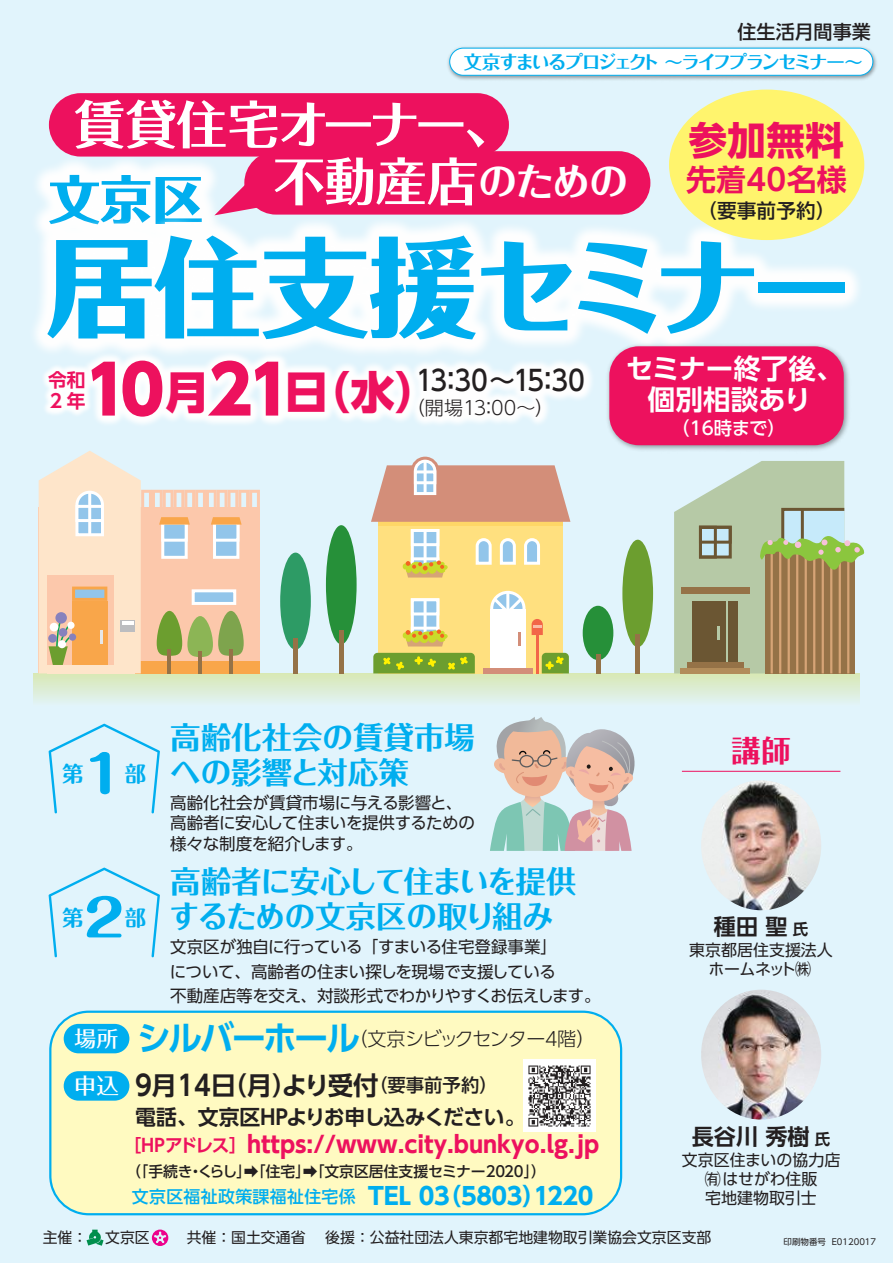
<style>
.page{position:relative;width:893px;height:1263px;background:#e1f4fc}
.page>*{position:absolute;margin:0;border:0;box-sizing:border-box;transform-origin:0 0}
.t1{font:800 107.25px "Folk Pro";letter-spacing:-.04em;color:#00aeef}
.t2{font:800 51.45px "Folk Pro";color:#00aeef}
.t3{font:700 51.3px/57px "Folk Pro";color:#fff}
.t4{font:800 50.85px "Maru Fo Pro";color:#00aeef}
.t5{font:700 38.55px "UD Shin Go Pro";color:#ed115e}
.t6{font:700 30.45px/35px "Folk Pro";letter-spacing:-.04em;color:#00aeef}
.t7{font:700 30.45px/35px "Folk Pro";color:#00aeef}
.t8{font:700 30px "UD Shin Go Pro De";letter-spacing:.01em;color:#ed115e}
.t9{font:700 29.85px "Folk Pro";color:#ed115e}
.t10{font:500 28.05px "UD Shin Go Pro";letter-spacing:-.05em;color:#231f20;scale:.91 1}
.t11{font:700 27.6px/31.2px "UD Shin Go Pro De";color:#fff;text-align:center}
.t12{font:700 25.5px "UD Shin Go Pro De";color:#231f20}
.t13{font:700 23.7px "UD Shin Go Pro";letter-spacing:-.355em;color:#00aeef}
.t14{font:700 22.65px "UD Shin Go Pro";color:#ed115e}
.t15{font:700 22.05px "UD Shin Go Pro De";color:#231f20}
.t16{font:500 21.9px "Folk Pro";color:#fff}
.t17{font:700 21.6px "Maru Fo Pro";color:#00aeef}
.t18{font:700 20.85px "UD Shin Go Pro De";letter-spacing:-.06em;color:#231f20}
.t19{font:500 19.65px "UD Shin Go Pro";letter-spacing:.01em;color:#231f20}
.t20{font:300 19.05px "UD Shin Go Pro";letter-spacing:-.09em;color:#231f20}
.t21{font:300 19.05px "UD Shin Go Pro";letter-spacing:-.065em;color:#231f20}
.t22{font:500 19.05px "UD Shin Go Pro";color:#231f20}
.t23{font:700 18.6px/20.7px "UD Shin Go Pro De";color:#ed115e}
.t24{font:500 18.45px "UD Shin Go Pro";letter-spacing:-.015em;color:#fff}
.t25{font:700 18.3px "Folk Pro";letter-spacing:-.115em;color:#00aeef}
.t26{font:16.5px/20.2px "UD Shin Go Pro";letter-spacing:-.02em;color:#231f20}
.t27{font:15.9px/19.2px "UD Shin Go Pro";color:#231f20;text-align:center}
.t28{font:14.85px "UD Shin Go Pro";color:#231f20}
.t29{font:500 14.85px "UD Shin Go Pro";color:#231f20}
.t30{font:8.55px "UD Shin Go Pro";color:#231f20}
.s1{font-size:38.4px}
.s2{font-weight:800;font-size:66.75px;color:#ed115e}
.s3{font-weight:800;font-size:44.55px;color:#ed115e}
.s4{font-size:15.45px}
.s5{font-family:"Folk Pro";font-weight:500;font-size:21.9px;color:#fff}
.s6{font-family:"UD Shin Go Pro De";font-weight:700;font-size:34.35px;color:#00aeef}
.s7{font-size:28.05px}
.s8{font-family:"UD Shin Go Pro";font-weight:500;font-size:18.45px}
.s9{font-family:"UD Shin Go Pro De";font-size:17.85px}
.s10{font-weight:500;font-size:16.95px}
</style>
<div class="page">
<div style="left:34px;top:673px;width:825px;height:41px;background:linear-gradient(to bottom,#d8e8b4,#e3f6ff)"></div>
<div style="left:622px;top:540px;width:31px;height:107px;background:#6c9e2f;border-radius:50%"></div>
<hr style="left:636px;top:634px;width:4px;height:39px;background:#957247">
<div style="left:326px;top:525px;width:31px;height:119px;background:#269039;border-radius:50%"></div>
<hr style="left:339px;top:630px;width:4px;height:43px;background:#957247">
<div style="left:280px;top:553px;width:31px;height:97px;background:#2d9b65;border-radius:50%"></div>
<div style="left:293px;top:638px;width:5px;height:35px;background:#957247"></div>
<div style="left:378px;top:505px;width:185px;height:168px;background:#ffe07f"></div>
<div style="left:378px;top:505px;width:185px;height:20px;background:#fed667"></div>
<svg style="left:524px;top:538px;width:16px;height:27px"></svg>
<svg style="left:475px;top:538px;width:41px;height:27px"></svg>
<svg style="left:371px;top:456px;width:199px;height:66px"></svg>
<div style="left:414px;top:470px;width:22px;height:14px;background:#92c5ea;border:3px solid #fff"></div>
<hr style="left:424px;top:461px;width:3px;height:33px;background:#fff">
<div style="left:411px;top:529px;width:28px;height:45px;background:#92c5ea;border:3px solid #fff"></div>
<svg style="left:411px;top:557px;width:28px;height:3px"></svg>
<div style="left:411px;top:529px;width:28px;height:17px;background:#92c5ea;border:3px solid #fff"></div>
<hr style="left:424px;top:530px;width:3px;height:43px;background:#fff">
<svg style="left:411px;top:615px;width:28px;height:12px"></svg>
<div style="left:411px;top:627px;width:28px;height:17px;background:#fff"></div>
<div style="left:411px;top:598px;width:28px;height:17px;background:#92c5ea;border:3px solid #fff"></div>
<hr style="left:424px;top:600px;width:3px;height:42px;background:#fff">
<svg style="left:490px;top:591px;width:35px;height:18px"></svg>
<div style="left:490px;top:609px;width:35px;height:64px;background:#fff"></div>
<svg style="left:518px;top:632px;width:2px;height:14px"></svg>
<div style="left:483px;top:668px;width:50px;height:5px;background:#d38e79"></div>
<svg style="left:542px;top:653px;width:27px;height:20px"></svg>
<svg style="left:373px;top:653px;width:102px;height:20px"></svg>
<hr style="left:536px;top:628px;width:2px;height:45px;background:#f26648">
<svg style="left:532px;top:619px;width:11px;height:16px"></svg>
<svg style="left:402px;top:560px;width:46px;height:17px"></svg>
<svg style="left:402px;top:629px;width:46px;height:17px"></svg>
<svg style="left:39px;top:451px;width:221px;height:222px"></svg>
<div style="left:75px;top:505px;width:29px;height:17px;background:#92c5ea;border:3px solid #fff"></div>
<hr style="left:88px;top:492px;width:3px;height:43px;background:#fff">
<div style="left:583px;top:606px;width:30px;height:54px;background:#269039;border-radius:50%"></div>
<hr style="left:596px;top:653px;width:4px;height:20px;background:#957247">
<svg style="left:674px;top:461px;width:191px;height:212px"></svg>
<div style="left:681px;top:587px;width:68px;height:7px;background:#957247"></div>
<div style="left:49px;top:1010px;width:573px;height:205px;background:#fffac1"></div>
<div style="left:64px;top:1071px;width:65px;height:30px;background:#00aeef;border-radius:15px"></div>
<img style="left:95px;top:363px;width:312px;height:61px">
<img style="left:407px;top:367px;width:2px;height:51px">
<img style="left:409px;top:363px;width:183px;height:61px">
<img style="left:88px;top:363px;width:7px;height:26px">
<img style="left:44px;top:365px;width:47px;height:50px">
<div style="left:64px;top:1024px;width:65px;height:29px;background:#00aeef;border-radius:15px"></div>
<img style="left:37px;top:162px;width:178px;height:51px">
<div style="left:42px;top:167px;width:168px;height:46px;background:#fefefe"></div>
<img style="left:37px;top:213px;width:821px;height:150px">
<img style="left:35px;top:223px;width:822px;height:134px">
<img style="left:40px;top:227px;width:813px;height:130px">
<img style="left:448px;top:47px;width:429px;height:33px">
<div style="left:450px;top:48px;width:423px;height:27px;background:#fff;border-radius:14px"></div>
<div style="left:449px;top:48px;width:424px;height:28px;border:1px solid #00aeef;border-radius:14px"></div>
<img style="left:524px;top:1059px;width:72px;height:72px">
<hr style="left:682px;top:771px;width:158px;height:1px;background:#ed115e">
<svg style="left:49px;top:724px;width:111px;height:89px"></svg>
<svg style="left:49px;top:867px;width:111px;height:90px"></svg>
<svg style="left:490px;top:717px;width:145px;height:134px"></svg>
<div style="left:244px;top:151px;width:406px;height:64px;background:#ed115e;border-radius:32px"></div>
<div style="left:49px;top:93px;width:460px;height:64px;background:#ed115e;border-radius:32px"></div>
<svg style="left:214px;top:177px;width:59px;height:38px"></svg>
<img style="left:603px;top:340px;width:249px;height:110px">
<div style="left:609px;top:346px;width:235px;height:99px;background:#ed115e;border-radius:29px"></div>
<div style="left:669px;top:90px;width:195px;height:150px;background:#fff46d;border-radius:50%"></div>
<img style="left:701px;top:990px;width:120px;height:129px">
<img style="left:701px;top:780px;width:120px;height:130px">
<svg style="left:152px;top:1229px;width:16px;height:17px"></svg>
<svg style="left:87px;top:1229px;width:17px;height:17px"></svg>
<p class="t22" style="left:737px;top:16px;width:135px">住生活月間事業</p>
<p class="t25" style="left:464px;top:46px;width:401px">文京すまいるプロジェクト～ライフプランセミナー～</p>
<h3 class="t3" style="left:273px;top:89px;width:356px;text-indent:-199px">賃貸住宅オーナー、<br>不動産店<span class="s1">のための</span></h3>
<h3 class="t5" style="left:689px;top:109px;width:157px">参加無料</h3>
<h3 class="t8" style="left:686px;top:155px;width:162px">先着40名様</h3>
<p class="t19" style="left:697px;top:194px;width:140px">（要事前予約）</p>
<h2 class="t2" style="left:49px;top:156px;width:156px">文京区</h2>
<h1 class="t1" style="left:47px;top:196px;width:804px">居住支援セミナー</h1>
<h3 class="t10" style="left:73px;top:358px;width:564px"><span class="s2">１０</span><span class="s3">月</span><span class="s2">21</span><span class="s3">日（水）</span>13：30～15：30</h3>
<p class="t23" style="left:48px;top:369px;width:39px">令和<br>2年</p>
<p class="t21" style="left:406px;top:392px;width:150px">（開場13：00～）</p>
<h3 class="t11" style="left:626px;top:352px;width:220px">セミナー終了後、個別相談あり</h3>
<p class="t24" style="left:671px;top:413px;width:116px">（16時まで）</p>
<h3 class="t4" style="left:84px;top:733px;width:42px">1</h3>
<h3 class="t17" style="left:62px;top:757px;width:23px">第</h3>
<h3 class="t17" style="left:124px;top:757px;width:23px">部</h3>
<h3 class="t4" style="left:84px;top:877px;width:42px">2</h3>
<h3 class="t17" style="left:124px;top:901px;width:23px">部</h3>
<h3 class="t17" style="left:62px;top:901px;width:23px">第</h3>
<h3 class="t7" style="left:170px;top:716px;width:306px">高齢化社会の賃貸市場への影響と対応策</h3>
<p class="t26" style="left:170px;top:792px;width:306px">高齢化社会が賃貸市場に与える影響と、高齢者に安心して住まいを提供するための様々な制度を紹介します。</p>
<h3 class="t6" style="left:169px;top:860px;width:409px">高齢者に安心して住まいを提供するための文京区の取り組み</h3>
<p class="t26" style="left:170px;top:934px;width:432px;line-height:24.8px">文京区が独自に行っている「すまいる住宅登録事業」<br>について、高齢者の住まい探しを現場で支援している<br>不動産店等を交え、対談形式でわかりやすくお伝えします。</p>
<h3 class="t9" style="left:731px;top:725px;width:61px">講師</h3>
<h3 class="t15" style="left:714px;top:908px;width:96px">種田 聖<span class="s4">氏</span></h3>
<p class="t27" style="left:689px;top:939px;width:145px">東京都居住支援法人ホームネット㈱</p>
<p class="t20" style="left:74px;top:1023px;width:523px"><span class="s5">場所</span> <span class="s6">シルバーホール</span>（文京シビックセンター４階）</p>
<h3 class="t12" style="left:131px;top:1064px;width:369px"><span class="s7">９</span>月<span class="s7">14</span>日（月）より受付<span class="s8">（要事前予約）</span></h3>
<p class="t18" style="left:135px;top:1100px;width:392px">電話、文京区ＨＰよりお申し込みください。</p>
<h3 class="t14" style="left:124px;top:1126px;width:477px"><span class="s9">［ＨＰアドレス］</span>https://www.city.bunkyo.lg.jp</h3>
<p class="t29" style="left:126px;top:1159px;width:421px">（「手続き・くらし」➡「住宅」➡「文京区居住支援セミナー2020」）</p>
<h3 class="t13" style="left:132px;top:1177px;width:467px"><span class="s10">文京区福祉政策課福祉住宅係</span> ＴＥＬ ０３（５８０３）１２２０</h3>
<p class="t28" style="left:43px;top:1225px;width:670px">主催：　 文京区　 　共催：国土交通省　 後援：公益社団法人東京都宅地建物取引業協会文京区支部</p>
<h3 class="t16" style="left:74px;top:1067px;width:46px">申込</h3>
<h3 class="t15" style="left:692px;top:1118px;width:140px">長谷川 秀樹<span class="s4">氏</span></h3>
<p class="t27" style="left:682px;top:1150px;width:160px">文京区住まいの協力店㈲はせがわ住販<br>宅地建物取引士</p>
<p class="t30" style="left:783px;top:1235px;width:94px">印刷物番号 E0120017</p>
</div>
